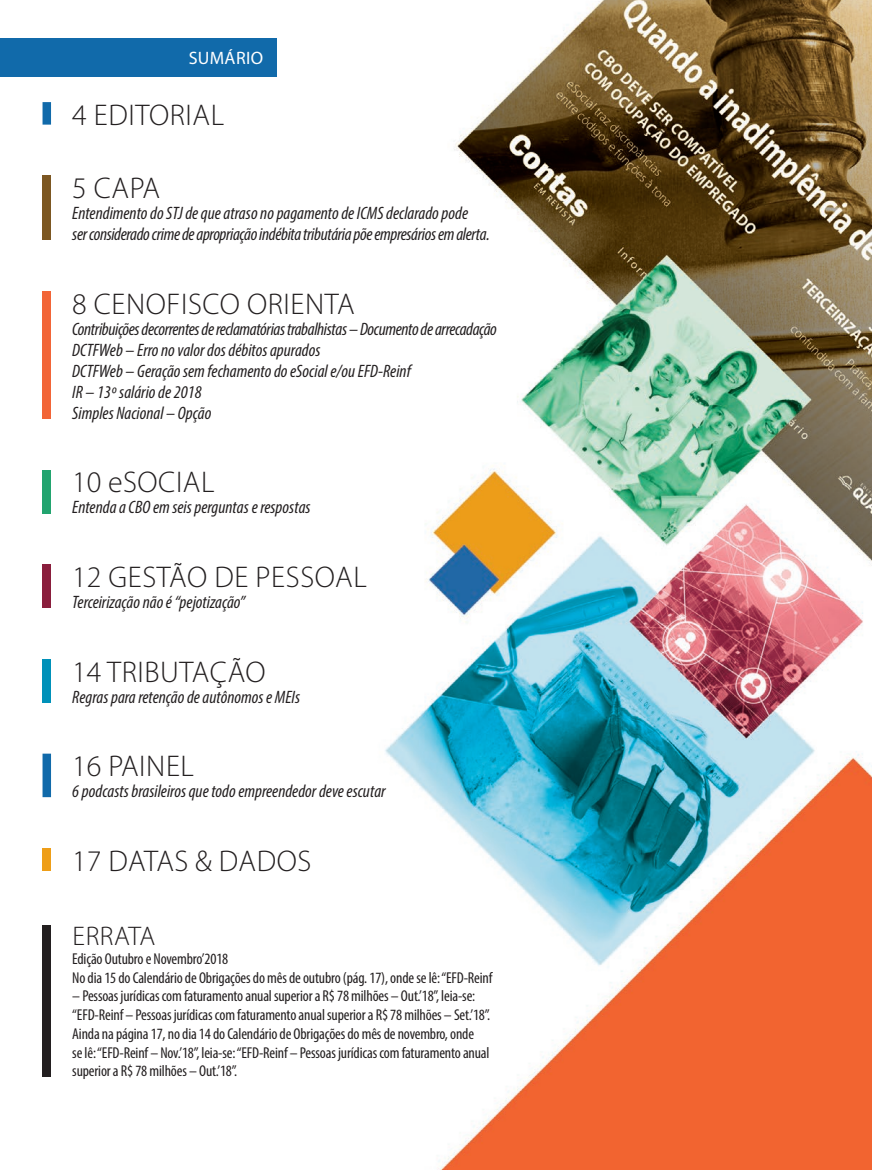
<style>
.page{position:relative;width:872px;height:1170px;background:#fff}
.page>*{position:absolute;margin:0;border:0;box-sizing:border-box;transform-origin:0 0}
.t1{font:300 30px "Myriad Pro";letter-spacing:.02em;color:#231f20}
.t2{font:300 27px "Myriad Pro";letter-spacing:-.015em;color:#231f20}
.t3{font:italic condensed 18px/21px "Myriad Pro";color:#231f20}
.t4{font:italic condensed 18px/21px "Myriad Pro";letter-spacing:-.02em;color:#231f20}
.t5{font:18px "Myriad Pro";letter-spacing:.02em;color:#fff}
.t6{font:condensed 15.75px/18.8px "Myriad Pro";letter-spacing:-.01em;color:#231f20}
</style>
<div class="page">
<img style="left:42px;top:0;width:830px;height:1169px">
<div style="left:0;top:38px;width:276px;height:39px;background:#116aaa"></div>
<svg style="left:43px;top:102px;width:8px;height:695px"></svg>
<div style="left:43px;top:176px;width:8px;height:64px;background:#7c5722"></div>
<div style="left:43px;top:291px;width:8px;height:128px;background:#f26537"></div>
<div style="left:43px;top:470px;width:8px;height:43px;background:#22a46f"></div>
<div style="left:43px;top:564px;width:8px;height:44px;background:#8a1e3d"></div>
<div style="left:43px;top:659px;width:8px;height:43px;background:#0091b9"></div>
<div style="left:43px;top:848px;width:8px;height:22px;background:#ee9e18"></div>
<div style="left:43px;top:924px;width:8px;height:152px;background:#231f20"></div>
<p class="t5" style="left:189px;top:47px;width:76px">SUMÁRIO</p>
<h1 class="t1" style="left:72px;top:98px;width:153px">4 EDITORIAL</h1>
<h1 class="t1" style="left:72px;top:172px;width:89px">5 CAPA</h1>
<p class="t4" style="left:72px;top:202px;width:419px">Entendimento do STJ de que atraso no pagamento de ICMS declarado pode<br>ser considerado crime de apropriação indébita tributária põe empresários em alerta.</p>
<h1 class="t1" style="left:72px;top:287px;width:284px">8 CENOFISCO ORIENTA</h1>
<p class="t3" style="left:72px;top:318px;width:426px">Contribuições decorrentes de reclamatórias trabalhistas – Documento de arrecadação DCTFWeb – Erro no valor dos débitos apurados<br>DCTFWeb – Geração sem fechamento do eSocial e/ou EFD-Reinf<br>IR – 13º salário de 2018<br>Simples Nacional – Opção</p>
<h1 class="t1" style="left:72px;top:466px;width:144px">10 ESOCIAL</h1>
<p class="t3" style="left:72px;top:496px;width:240px">Entenda a CBO em seis perguntas e respostas</p>
<h1 class="t1" style="left:72px;top:560px;width:296px">12 GESTÃO DE PESSOAL</h1>
<p class="t3" style="left:72px;top:591px;width:174px">Terceirização não é “pejotização”</p>
<h1 class="t1" style="left:72px;top:655px;width:195px">14 TRIBUTAÇÃO</h1>
<p class="t3" style="left:72px;top:686px;width:229px">Regras para retenção de autônomos e MEIs</p>
<h1 class="t1" style="left:72px;top:749px;width:123px">16 PAINEL</h1>
<p class="t3" style="left:72px;top:780px;width:315px">6 podcasts brasileiros que todo empreendedor deve escutar</p>
<h1 class="t1" style="left:72px;top:844px;width:241px">17 DATAS &amp; DADOS</h1>
<h2 class="t2" style="left:73px;top:921px;width:84px">ERRATA</h2>
<p class="t6" style="left:72px;top:948px;width:421px">Edição Outubro e Novembro’2018<br>No dia 15 do Calendário de Obrigações do mês de outubro (pág. 17), onde se lê: “EFD-Reinf</p>
<p class="t6" style="left:72px;top:986px;width:419px">– Pessoas jurídicas com faturamento anual superior a R$ 78 milhões – Out.’18”, leia-se: “EFD-Reinf – Pessoas jurídicas com faturamento anual superior a R$ 78 milhões – Set.’18”.<br>Ainda na página 17, no dia 14 do Calendário de Obrigações do mês de novembro, onde<br>se lê: “EFD-Reinf – Nov.’18”, leia-se: “EFD-Reinf – Pessoas jurídicas com faturamento anual superior a R$ 78 milhões – Out.’18”.</p>
</div>
